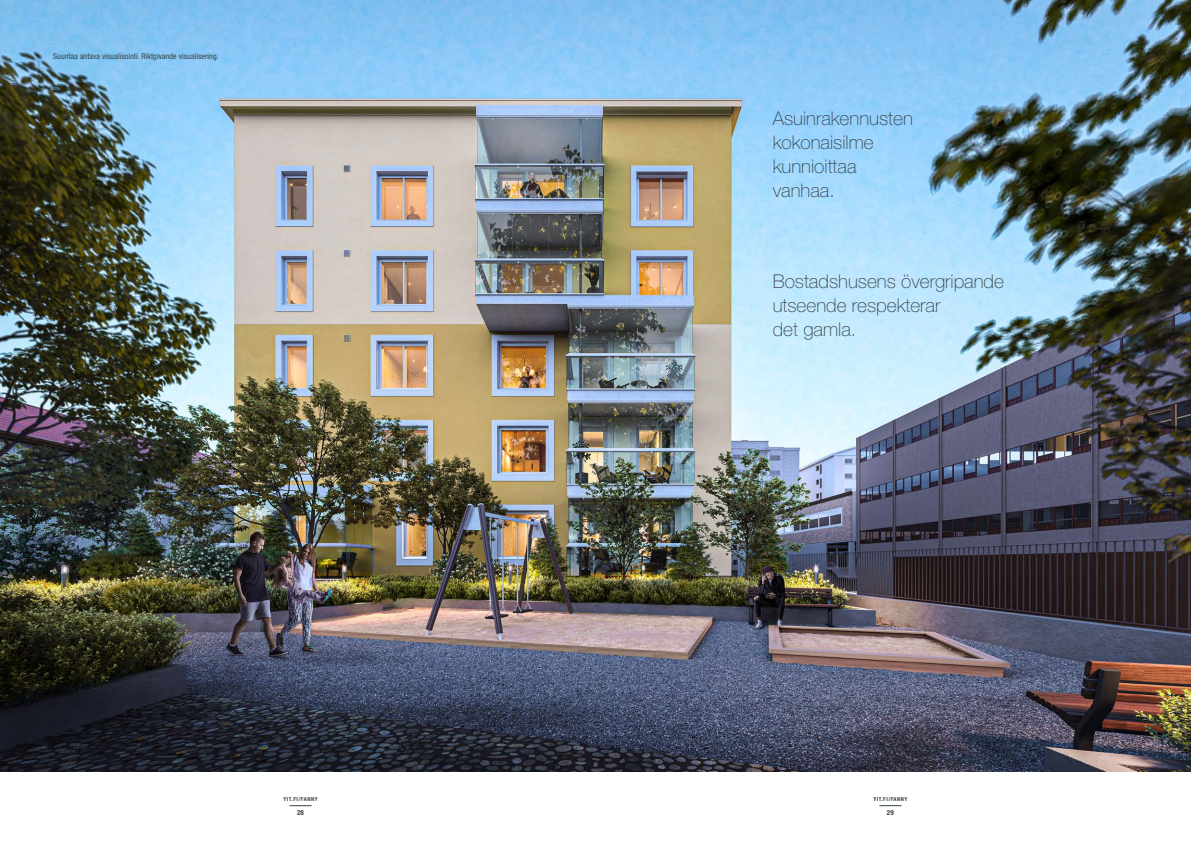
<style>
.page{position:relative;width:1191px;height:842px;background:#fff}
.page>*{position:absolute;margin:0;border:0;box-sizing:border-box;transform-origin:0 0}
.t1{font:100 19px/24px "Helvetica Neue LT Pro";color:#364349}
.t2{font:condensed 8px "Helvetica Neue LT Pro";letter-spacing:.01em;color:#364349}
.t3{font:700 condensed 7px "Helvetica Neue LT Pro";color:#364349}
.t4{font:700 condensed 5.5px "Helvetica Neue LT Pro";letter-spacing:.1em;color:#364349}
</style>
<div class="page">
<img style="left:0;top:0;width:1191px;height:771px">
<svg style="left:290px;top:805px;width:21px;height:1px"></svg>
<svg style="left:879px;top:805px;width:22px;height:1px"></svg>
<p class="t2" style="left:53px;top:51px;width:167px">Suuntaa antava visualisointi. Riktgivande visualisering.</p>
<p class="t4" style="left:283px;top:796px;width:36px">YIT.FI/FANNY</p>
<p class="t3" style="left:297px;top:808px;width:8px">28</p>
<p class="t1" style="left:772px;top:106px;width:142px">Asuinrakennusten kokonaisilme kunnioittaa vanhaa.</p>
<p class="t1" style="left:772px;top:269px;width:233px">Bostadshusens övergripande utseende respekterar<br>det gamla.</p>
<p class="t4" style="left:873px;top:796px;width:36px">YIT.FI/FANNY</p>
<p class="t3" style="left:887px;top:808px;width:8px">29</p>
</div>
